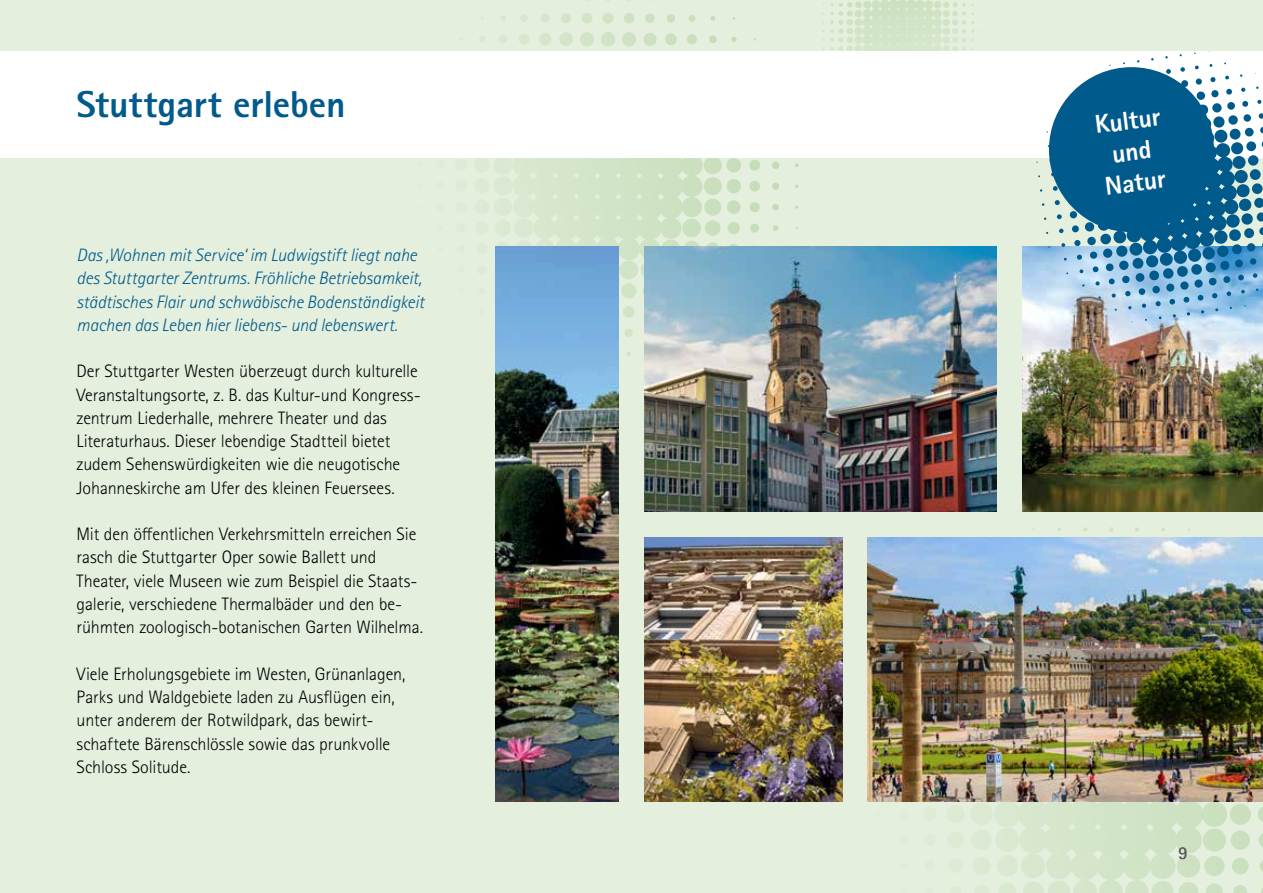
<style>
.page{position:relative;width:1263px;height:893px;background:#e4efdd}
.page>*{position:absolute;margin:0;border:0;box-sizing:border-box;transform-origin:0 0}
.t1{font:800 37.5px "Rotis Sans Serif Std";letter-spacing:-.005em;color:#005a8b}
.t2{font:800 25.8px/31px "Rotis Sans Serif Std";color:#fff;text-align:center}
.t3{font:300 18px/23.2px "Rotis Sans Serif Std";letter-spacing:-.005em;color:#000}
.t4{font:italic 300 18px/23.2px "Rotis Sans Serif Std";letter-spacing:-.01em;color:#005a8b}
.t5{font:18px "Rotis Sans Serif Std";color:#58595b}
</style>
<div class="page">
<svg style="left:867px;top:527px;width:396px;height:366px"></svg>
<svg style="left:822px;top:0;width:160px;height:51px"></svg>
<svg style="left:398px;top:0;width:400px;height:356px"></svg>
<div style="left:0;top:51px;width:1263px;height:106px;background:#fff"></div>
<img style="left:1023px;top:247px;width:240px;height:265px">
<img style="left:867px;top:537px;width:396px;height:264px">
<img style="left:644px;top:537px;width:198px;height:264px">
<img style="left:495px;top:247px;width:124px;height:554px">
<img style="left:644px;top:247px;width:352px;height:265px">
<svg style="left:1036px;top:51px;width:227px;height:273px"></svg>
<div style="left:1049px;top:67px;width:165px;height:165px;background:#005a8b;border-radius:50%"></div>
<h1 class="t1" style="left:77px;top:80px;width:270px">Stuttgart erleben</h1>
<p class="t4" style="left:77px;top:244px;width:349px">Das ‚Wohnen mit Service‘ im Ludwigstift liegt nahe des Stuttgarter Zentrums. Fröhliche Betriebsamkeit, städtisches Flair und schwäbische Bodenständigkeit machen das Leben hier liebens- und lebenswert.</p>
<p class="t3" style="left:77px;top:360px;width:346px">Der Stuttgarter Westen überzeugt durch kulturelle Veranstaltungsorte, z. B. das Kultur-und Kongress&shy;zentrum Liederhalle, mehrere Theater und das Literaturhaus. Dieser lebendige Stadtteil bietet zudem Sehenswürdigkeiten wie die neugotische Johanneskirche am Ufer des kleinen Feuersees.</p>
<p class="t3" style="left:77px;top:523px;width:348px">Mit den öffentlichen Verkehrsmitteln erreichen Sie rasch die Stuttgarter Oper sowie Ballett und Theater, viele Museen wie zum Beispiel die Staats&shy;galerie, verschiedene Thermalbäder und den be&shy;rühmten zoologisch-botanischen Garten Wilhelma.</p>
<p class="t3" style="left:77px;top:662px;width:330px">Viele Erholungsgebiete im Westen, Grünanlagen, Parks und Waldgebiete laden zu Ausflügen ein, unter anderem der Rotwildpark, das bewirt&shy;schaftete Bärenschlössle sowie das prunkvolle Schloss Solitude.</p>
<h2 class="t2" style="left:1093px;top:109px;width:67px;rotate:-7deg">Kultur und<br>Natur</h2>
<p class="t5" style="left:1178px;top:842px;width:10px">9</p>
</div>
